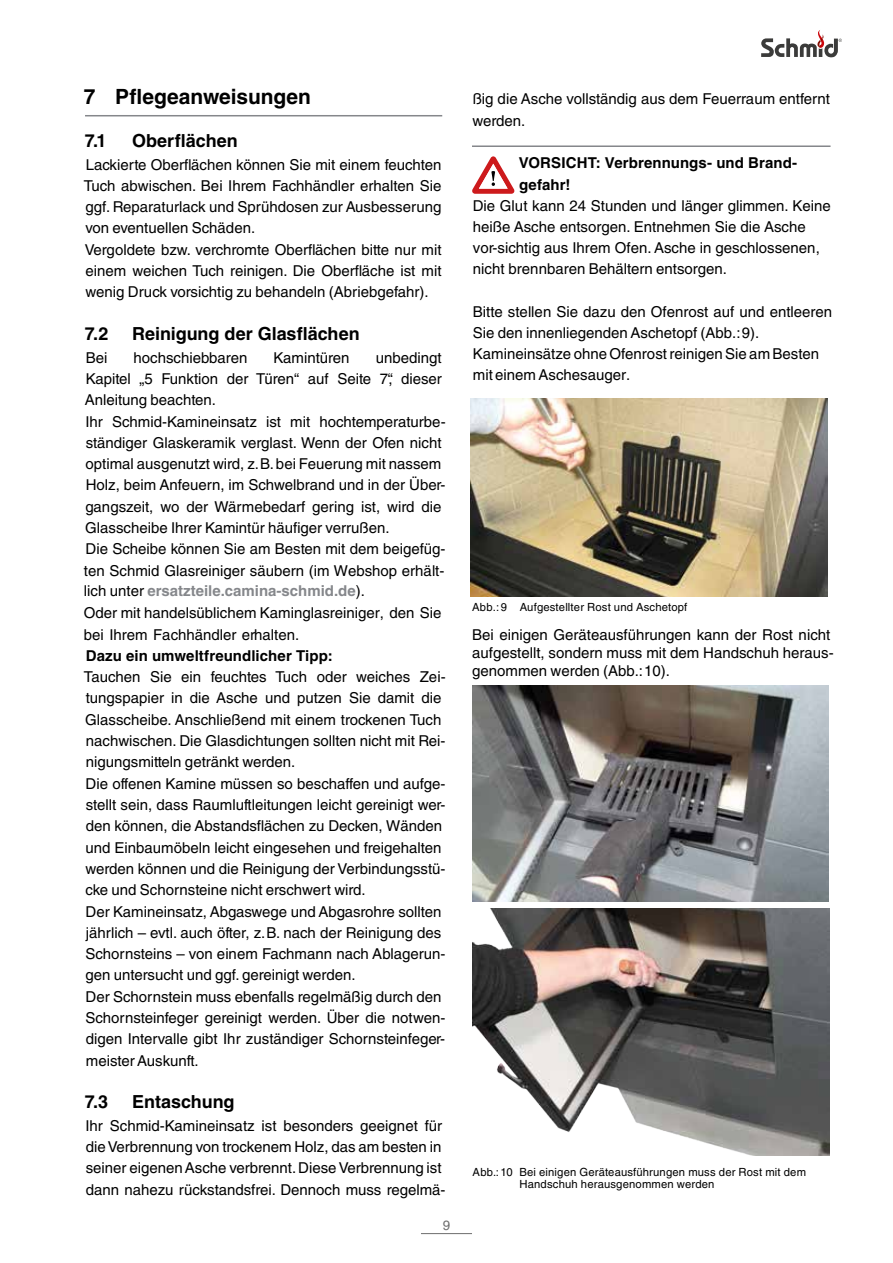
<style>
.page{position:relative;width:893px;height:1263px;background:#fff}
.page>*{position:absolute;margin:0;border:0;box-sizing:border-box;transform-origin:0 0}
.t1{font:700 21px "Helvetica LT Std";color:#000}
.t2{font:700 18px "Helvetica LT Std";letter-spacing:-.005em;color:#000}
.t3{font:15px/21.3px "Helvetica LT Std";color:#000}
.t4{font:700 15px/21.3px "Helvetica LT Std";letter-spacing:.005em;color:#000}
.t5{font:13.5px "Helvetica LT Std";color:#6e6e6e}
.t6{font:11.25px/12px "Helvetica LT Std";letter-spacing:.015em;color:#000}
.s1{font-weight:700;color:#85878b}
</style>
<div class="page">
<hr style="left:421px;top:1233px;width:51px;height:1px;background:#6e6e6e">
<svg style="left:761px;top:30px;width:81px;height:27px"></svg>
<hr style="left:85px;top:115px;width:357px;height:1px;background:#85878b">
<hr style="left:472px;top:145px;width:358px;height:2px;background:#85878b">
<svg style="left:472px;top:156px;width:42px;height:38px"></svg>
<img style="left:470px;top:399px;width:358px;height:198px">
<img style="left:472px;top:908px;width:357px;height:247px">
<img style="left:472px;top:686px;width:356px;height:215px">
<h1 class="t1" style="left:84px;top:84px;width:229px">7 Pflegeanweisungen</h1>
<p class="t2" style="left:85px;top:130px;width:23px">7.1</p>
<p class="t2" style="left:132px;top:130px;width:107px">Oberflächen</p>
<p class="t3" style="left:84px;top:154px;width:359px">Lackierte Oberflächen können Sie mit einem feuchten Tuch abwischen. Bei Ihrem Fachhändler erhalten Sie ggf. Reparaturlack und Sprühdosen zur Ausbesserung von eventuellen Schäden.<br>Vergoldete bzw. verchromte Oberflächen bitte nur mit einem weichen Tuch reinigen. Die Oberfläche ist mit wenig Druck vorsichtig zu behandeln (Abriebgefahr).</p>
<p class="t2" style="left:85px;top:323px;width:25px">7.2</p>
<p class="t2" style="left:132px;top:323px;width:229px">Reinigung der Glasflächen</p>
<p class="t3" style="left:86px;top:347px;width:23px">Bei</p>
<p class="t3" style="left:134px;top:347px;width:115px">hochschiebbaren</p>
<p class="t3" style="left:273px;top:347px;width:78px">Kamintüren</p>
<p class="t3" style="left:84px;top:347px;width:363px;text-indent:292px">unbedingt Kapitel „5 Funktion der Türen“ auf Seite 7“, dieser Anleitung beachten.<br>Ihr Schmid-Kamineinsatz ist mit hochtemperaturbe&shy;ständiger Glaskeramik verglast. Wenn der Ofen nicht optimal ausgenutzt wird, z. B. bei Feuerung mit nassem Holz, beim Anfeuern, im Schwelbrand und in der Über&shy;gangszeit, wo der Wärmebedarf gering ist, wird die Glasscheibe Ihrer Kamintür häufiger verrußen.<br>Die Scheibe können Sie am Besten mit dem beigefüg&shy;ten Schmid Glasreiniger säubern (im Webshop erhält&shy;lich unter <span class="s1">ersatzteile.camina-schmid.de</span>).</p>
<p class="t3" style="left:84px;top:602px;width:359px">Oder mit handelsüblichem Kaminglasreiniger, den Sie bei Ihrem Fachhändler erhalten.</p>
<p class="t4" style="left:86px;top:645px;width:249px">Dazu ein umweltfreundlicher Tipp:</p>
<p class="t3" style="left:84px;top:666px;width:363px">Tauchen Sie ein feuchtes Tuch oder weiches Zei&shy;tungspapier in die Asche und putzen Sie damit die Glasscheibe. Anschließend mit einem trockenen Tuch nachwischen. Die Glasdichtungen sollten nicht mit Rei&shy;nigungsmitteln getränkt werden.<br>Die offenen Kamine müssen so beschaffen und aufge&shy;stellt sein, dass Raumluftleitungen leicht gereinigt wer&shy;den können, die Abstandsflächen zu Decken, Wänden und Einbaumöbeln leicht eingesehen und freigehalten werden können und die Reinigung der Verbindungsstü&shy;cke und Schornsteine nicht erschwert wird.<br>Der Kamineinsatz, Abgaswege und Abgasrohre sollten jährlich – evtl. auch öfter, z. B. nach der Reinigung des Schornsteins – von einem Fachmann nach Ablagerun&shy;gen untersucht und ggf. gereinigt werden.<br>Der Schornstein muss ebenfalls regelmäßig durch den Schornsteinfeger gereinigt werden. Über die notwen&shy;digen Intervalle gibt Ihr zuständiger Schornsteinfeger&shy;meister Auskunft.</p>
<p class="t2" style="left:85px;top:1091px;width:25px">7.3</p>
<p class="t2" style="left:132px;top:1091px;width:104px">Entaschung</p>
<p class="t3" style="left:85px;top:1115px;width:362px">Ihr Schmid-Kamineinsatz ist besonders geeignet für die Verbrennung von trockenem Holz, das am besten in seiner eigenen Asche verbrennt. Diese Verbrennung ist dann nahezu rückstandsfrei. Dennoch muss regelmä-</p>
<p class="t5" style="left:443px;top:1217px;width:9px">9</p>
<p class="t3" style="left:473px;top:88px;width:359px">ßig die Asche vollständig aus dem Feuerraum entfernt werden.</p>
<p class="t4" style="left:519px;top:152px;width:280px">VORSICHT: Verbrennungs- und Brand&shy;gefahr!</p>
<p class="t3" style="left:473px;top:195px;width:360px">Die Glut kann 24 Stunden und länger glimmen. Keine heiße Asche entsorgen. Entnehmen Sie die Asche vor-sichtig aus Ihrem Ofen. Asche in geschlossenen, nicht brennbaren Behältern entsorgen.</p>
<p class="t3" style="left:473px;top:302px;width:361px">Bitte stellen Sie dazu den Ofenrost auf und entleeren Sie den innenliegenden Aschetopf (Abb.: 9).<br>Kamineinsätze ohne Ofenrost reinigen Sie am Besten mit einem Aschesauger.</p>
<p class="t6" style="left:472px;top:600px;width:217px">Abb.:9 Aufgestellter Rost und Aschetopf</p>
<p class="t3" style="left:472px;top:626px;width:363px;line-height:18px">Bei einigen Geräteausführungen kann der Rost nicht aufgestellt, sondern muss mit dem Handschuh heraus&shy;genommen werden (Abb.: 10).</p>
<p class="t6" style="left:519px;top:1166px;width:288px;text-indent:-47px">Abb.:10 Bei einigen Geräteausführungen muss der Rost mit dem<br>Handschuh herausgenommen werden</p>
</div>
